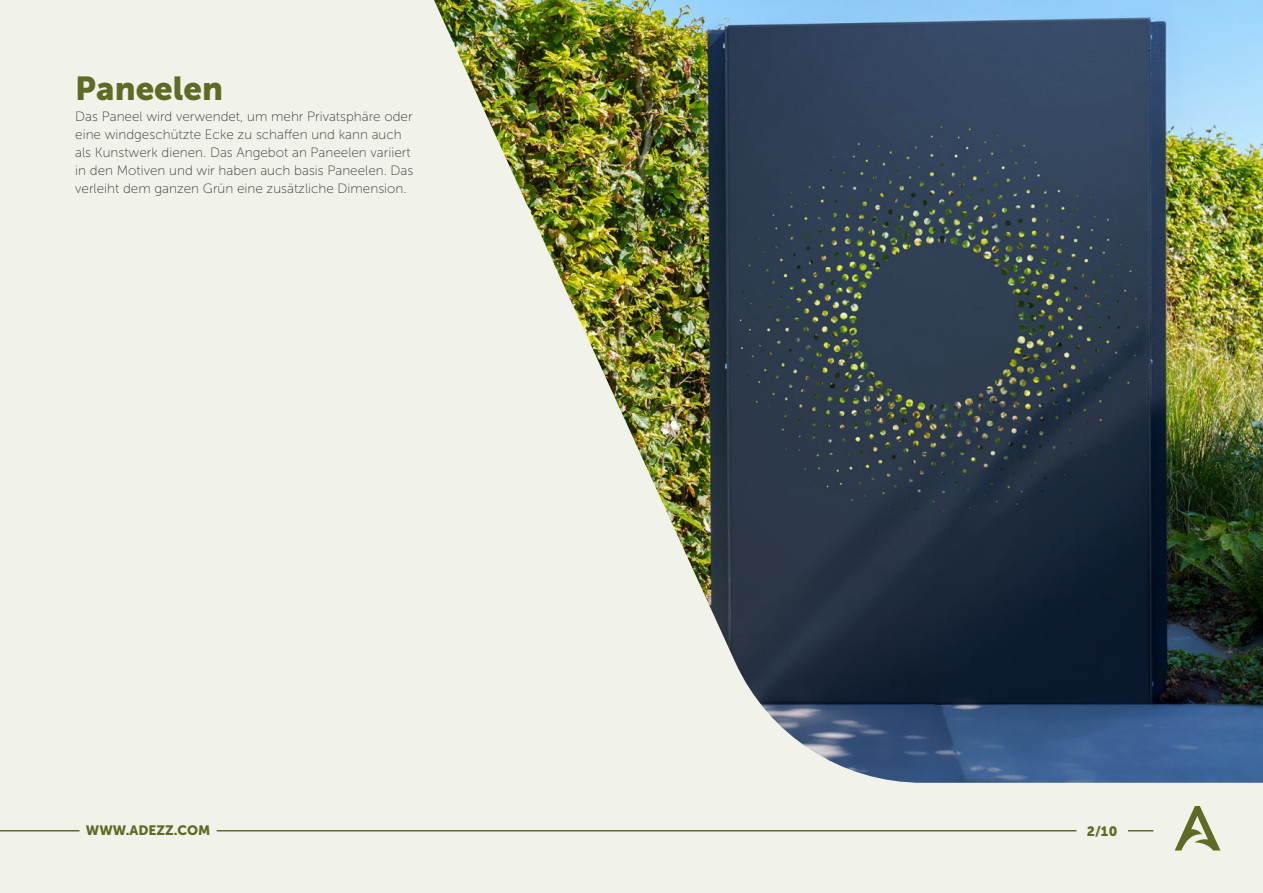
<style>
.page{position:relative;width:1263px;height:893px;background:#f1f3eb}
.page>*{position:absolute;margin:0;border:0;box-sizing:border-box;transform-origin:0 0}
.t1{font:33px "Museo Sans 900";color:#5f6b24}
.t2{font:13.5px/18px "Museo Sans 100";color:#3c3c3b}
.t3{font:13.5px "Museo Sans 900";color:#5f6b24}
</style>
<div class="page">
<svg style="left:1175px;top:806px;width:45px;height:44px"></svg>
<svg style="left:1128px;top:830px;width:25px;height:1px"></svg>
<hr style="left:0;top:830px;width:80px;height:1px;background:#5f6b24">
<hr style="left:217px;top:830px;width:859px;height:1px;background:#5f6b24">
<img style="left:434px;top:0;width:829px;height:783px">
<h1 class="t1" style="left:75px;top:70px;width:149px">Paneelen</h1>
<p class="t2" style="left:75px;top:107px;width:340px">Das Paneel wird verwendet, um mehr Privatsphäre oder eine windgeschützte Ecke zu schaffen und kann auch als Kunstwerk dienen. Das Angebot an Paneelen variiert in den Motiven und wir haben auch basis Paneelen. Das verleiht dem ganzen Grün eine zusätzliche Dimension.</p>
<p class="t3" style="left:86px;top:823px;width:126px">WWW.ADEZZ.COM</p>
<p class="t3" style="left:1087px;top:823px;width:32px">2/10</p>
</div>
